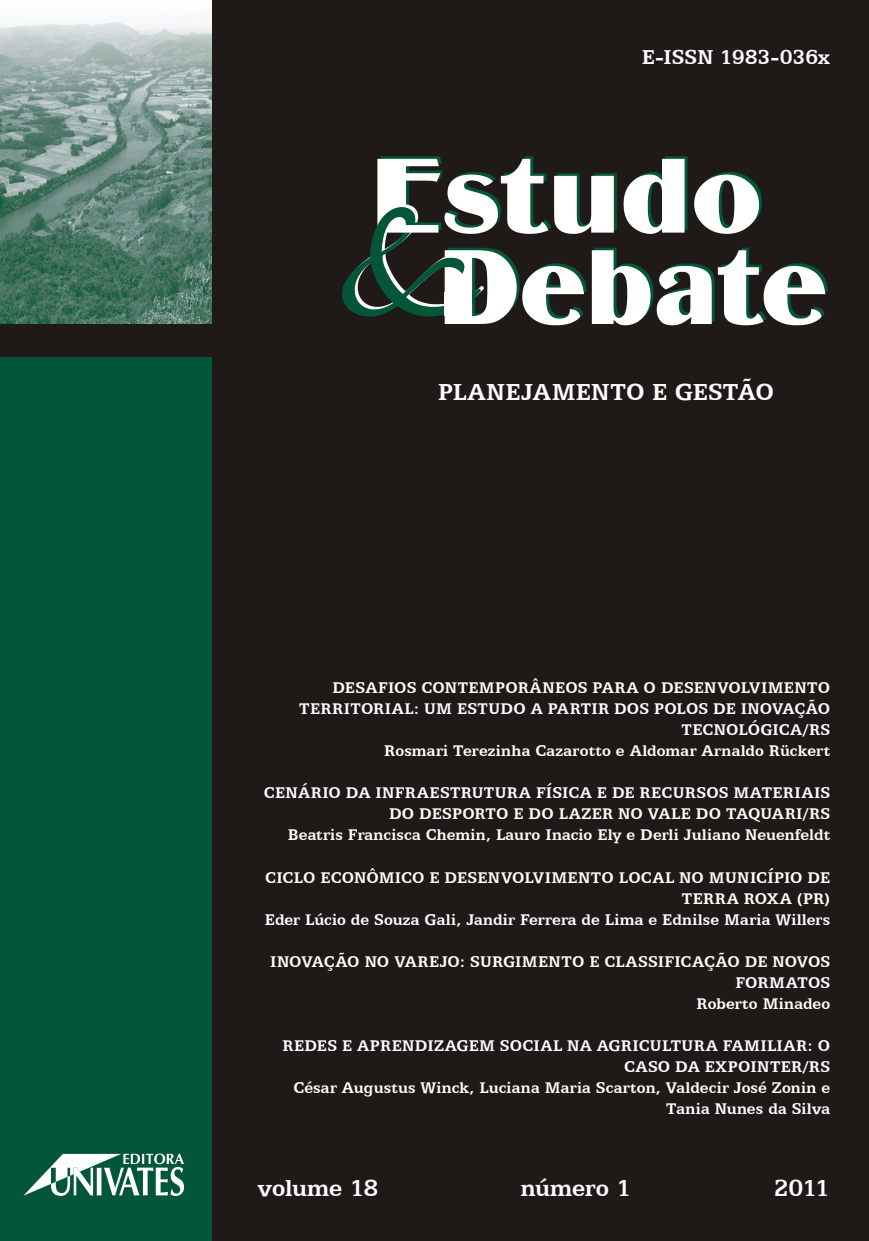
<style>
.page{position:relative;width:869px;height:1241px;background:#fff}
.page>*{position:absolute;margin:0;border:0;box-sizing:border-box;transform-origin:0 0}
.t1{font:700 26.25px "Egyptian 505 BT";letter-spacing:-.005em;color:#fff}
.t2{font:700 22.75px "Egyptian 505 BT";letter-spacing:-.005em;color:#fff}
.t3{font:700 17.5px/21px "Egyptian 505 BT";letter-spacing:.01em;color:#fff;text-align:right}
</style>
<div class="page">
<div style="left:0;top:0;width:235px;height:1240px;background:#045639"></div>
<img style="left:0;top:0;width:212px;height:324px">
<svg style="left:24px;top:1153px;width:160px;height:42px"></svg>
<div style="left:212px;top:0;width:656px;height:1240px;background:#1f1a17"></div>
<div style="left:0;top:324px;width:217px;height:32px;background:#1f1a17"></div>
<svg style="left:342px;top:156px;width:486px;height:169px"></svg>
<div style="left:444px;top:292px;width:28px;height:24px;background:#fff"></div>
<h2 class="t2" style="left:641px;top:44px;width:190px">E-ISSN 1983-036x</h2>
<h1 class="t1" style="left:438px;top:376px;width:337px">PLANEJAMENTO E GESTÃO</h1>
<p class="t3" style="left:299px;top:677px;width:532px">DESAFIOS CONTEMPORÂNEOS PARA O DESENVOLVIMENTO TERRITORIAL: UM ESTUDO A PARTIR DOS POLOS DE INOVAÇÃO TECNOLÓGICA/RS<br>Rosmari Terezinha Cazarotto e Aldomar Arnaldo Rückert</p>
<p class="t3" style="left:264px;top:782px;width:567px">CENÁRIO DA INFRAESTRUTURA FÍSICA E DE RECURSOS MATERIAIS<br>DO DESPORTO E DO LAZER NO VALE DO TAQUARI/RS<br>Beatris Francisca Chemin, Lauro Inacio Ely e Derli Juliano Neuenfeldt</p>
<p class="t3" style="left:265px;top:866px;width:566px">CICLO ECONÔMICO E DESENVOLVIMENTO LOCAL NO MUNICÍPIO DE<br>TERRA ROXA (PR)<br>Eder Lúcio de Souza Gali, Jandir Ferrera de Lima e Ednilse Maria Willers</p>
<p class="t3" style="left:270px;top:950px;width:561px">INOVAÇÃO NO VAREJO: SURGIMENTO E CLASSIFICAÇÃO DE NOVOS<br>FORMATOS<br>Roberto Minadeo</p>
<p class="t3" style="left:282px;top:1034px;width:549px">REDES E APRENDIZAGEM SOCIAL NA AGRICULTURA FAMILIAR: O CASO DA EXPOINTER/RS<br>César Augustus Winck, Luciana Maria Scarton, Valdecir José Zonin e Tania Nunes da Silva</p>
<h1 class="t1" style="left:257px;top:1172px;width:122px">volume 18</h1>
<h1 class="t1" style="left:520px;top:1172px;width:112px">número 1</h1>
<h1 class="t1" style="left:773px;top:1172px;width:58px">2011</h1>
</div>
